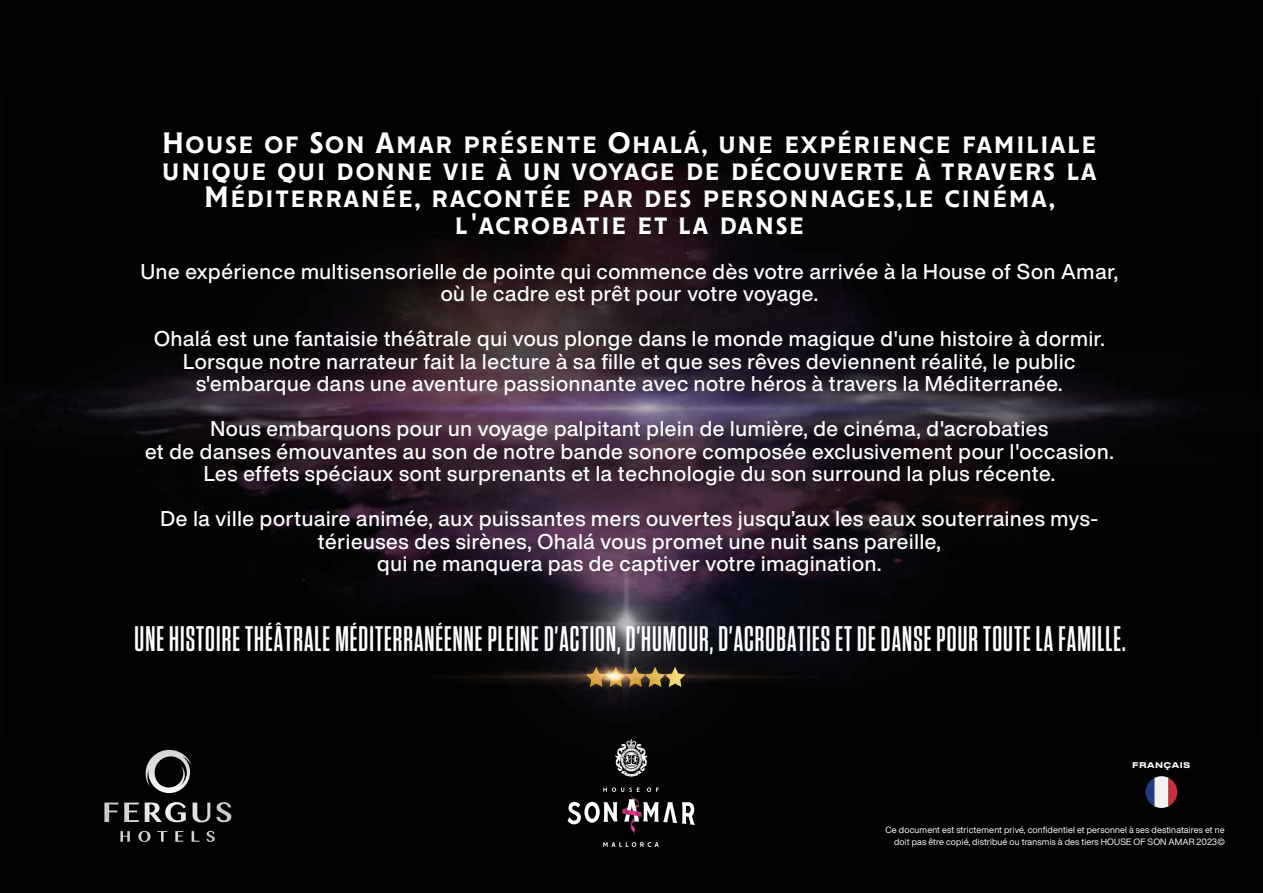
<style>
.page{position:relative;width:1263px;height:893px;background:#fff}
.page>*{position:absolute;margin:0;border:0;box-sizing:border-box;transform-origin:0 0}
.t1{font:600 35.4px "Tungsten Condensed";letter-spacing:.03em;color:#fff}
.t2{font:500 33px/27px "Cenzo Flare";letter-spacing:.035em;color:#fff;text-align:center}
.t3{font:500 21px/22.5px "Helvetica Now Display";letter-spacing:.035em;color:#fff;text-align:center}
.t4{font:9px/12px "Helvetica Now Display";letter-spacing:.02em;color:#fff;text-align:right}
.t5{font:500 7.8px "Druk Text Wide";letter-spacing:.05em;color:#fff}
</style>
<div class="page">
<img style="left:0;top:0;width:1263px;height:893px">
<svg style="left:615px;top:739px;width:32px;height:37px"></svg>
<svg style="left:567px;top:787px;width:128px;height:60px;background:#2f2c2e"></svg>
<svg style="left:146px;top:750px;width:85px;height:72px;background:#343434"></svg>
<img style="left:399px;top:638px;width:430px;height:76px">
<svg style="left:1145px;top:776px;width:32px;height:32px"></svg>
<h2 class="t2" style="left:162px;top:129px;width:936px">House of Son Amar présente Ohalá, une expérience familiale unique qui donne vie à un voyage de découverte à travers la Méditerranée, racontée par des personnages,le cinéma, l'acrobatie et la danse</h2>
<p class="t3" style="left:141px;top:260px;width:979px">Une expérience multisensorielle de pointe qui commence dès votre arrivée à la House of Son Amar, où le cadre est prêt pour votre voyage.</p>
<p class="t3" style="left:154px;top:327px;width:952px">Ohalá est une fantaisie théâtrale qui vous plonge dans le monde magique d'une histoire à dormir.<br>Lorsque notre narrateur fait la lecture à sa fille et que ses rêves deviennent réalité, le public s'embarque dans une aventure passionnante avec notre héros à travers la Méditerranée.</p>
<p class="t3" style="left:145px;top:417px;width:970px">Nous embarquons pour un voyage palpitant plein de lumière, de cinéma, d'acrobaties<br>et de danses émouvantes au son de notre bande sonore composée exclusivement pour l'occasion.<br>Les effets spéciaux sont surprenants et la technologie du son surround la plus récente.</p>
<p class="t3" style="left:160px;top:507px;width:939px">De la ville portuaire animée, aux puissantes mers ouvertes jusqu’aux les eaux souterraines mys&shy;térieuses des sirènes, Ohalá vous promet une nuit sans pareille,<br>qui ne manquera pas de captiver votre imagination.</p>
<h1 class="t1" style="left:135px;top:621px;width:993px">UNE HISTOIRE THÉÂTRALE MÉDITERRANÉENNE PLEINE D'ACTION, D'HUMOUR, D'ACROBATIES ET DE DANSE POUR TOUTE LA FAMILLE.</h1>
<p class="t5" style="left:1132px;top:758px;width:60px">FRANÇAIS</p>
<p class="t4" style="left:885px;top:824px;width:341px">Ce document est strictement privé, confidentiel et personnel à ses destinataires et ne doit pas être copié, distribué ou transmis à des tiers HOUSE OF SON AMAR 2023©</p>
</div>
